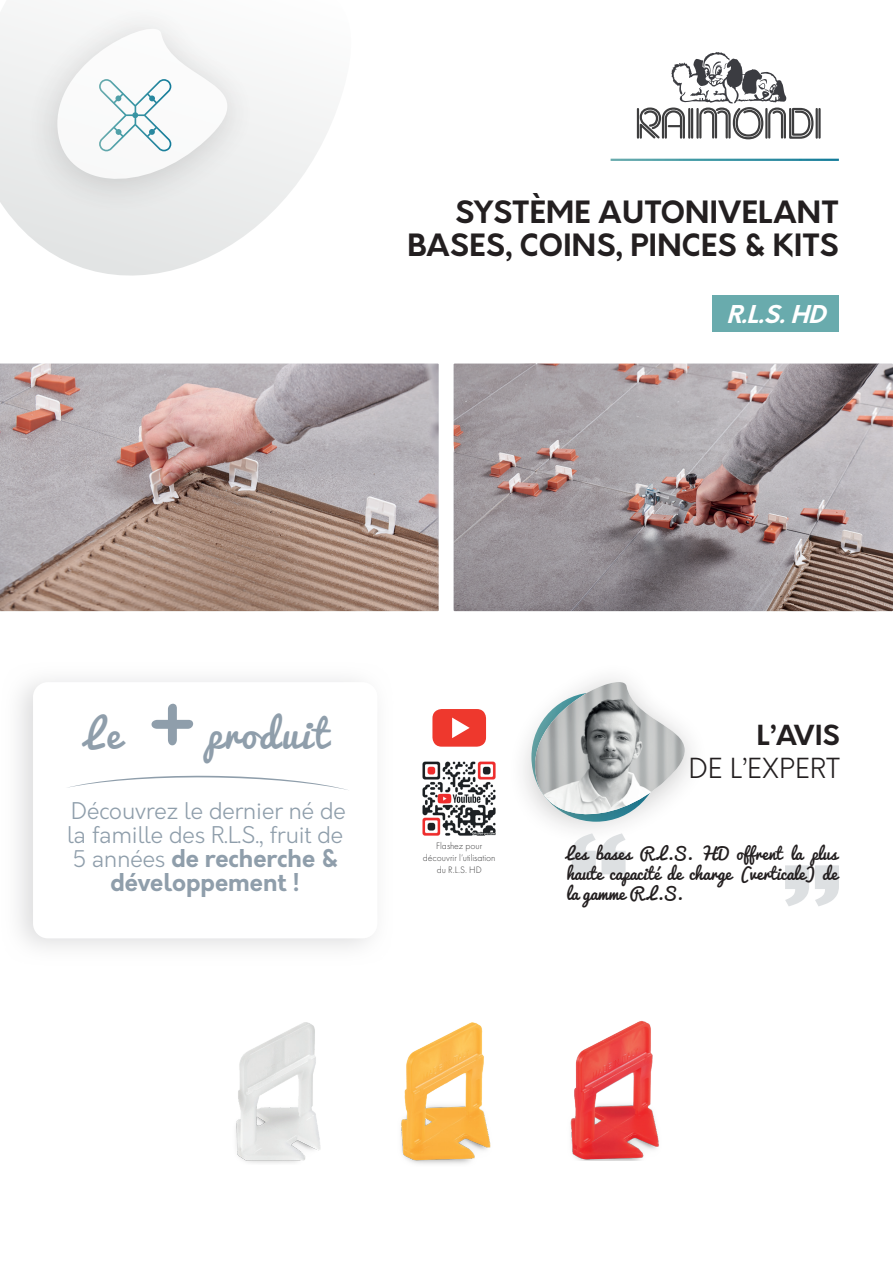
<style>
.page{position:relative;width:893px;height:1263px;background:#fff}
.page>*{position:absolute;margin:0;border:0;box-sizing:border-box;transform-origin:0 0}
.t1{font:95.25px "Pacifico";color:#8f9eab}
.t2{font:38.1px "Pacifico";letter-spacing:.05em;color:#8f9eab}
.t3{font:700 30px/33px "Orkney";letter-spacing:.01em;color:#231f20;text-align:right}
.t4{font:300 27px "Orkney";letter-spacing:.01em;color:#231f20}
.t5{font:700 27px "Orkney";color:#231f20}
.t6{font:700 24px/24px "Orkney";color:#8f9eab;text-align:center}
.t7{font:italic 700 24px "Orkney";color:#fff}
.t8{font:300 22.5px/24px "Orkney";color:#8f9eab}
.t9{font:16.5px/19.8px "Pacifico";color:#231f20;text-align:justify}
.t10{font:300 9.75px/12px "Futura PT";color:#3e3e3f;text-align:center}
.s1{font-weight:300;font-size:22.5px}
</style>
<div class="page">
<img style="left:454px;top:364px;width:439px;height:247px">
<img style="left:0;top:364px;width:439px;height:247px">
<div style="left:713px;top:296px;width:126px;height:36px;background:#69abad"></div>
<hr style="left:637px;top:109px;width:2px;height:29px;background:#3e3e3f">
<hr style="left:816px;top:109px;width:2px;height:29px;background:#3e3e3f">
<hr style="left:818px;top:109px;width:3px;height:29px;background:#3e3e3f">
<svg style="left:639px;top:52px;width:175px;height:88px"></svg>
<svg style="left:29px;top:94px;width:306px;height:182px"></svg>
<svg style="left:0;top:14px;width:271px;height:222px;fill:#eff0f0"></svg>
<img style="left:236px;top:1022px;width:85px;height:141px">
<img style="left:401px;top:1022px;width:90px;height:142px">
<img style="left:570px;top:1021px;width:89px;height:139px">
<svg style="left:432px;top:709px;width:42px;height:38px;background:#f0564d"></svg>
<img style="left:422px;top:761px;width:52px;height:75px">
<div style="left:1px;top:661px;width:392px;height:304px;background:linear-gradient(to bottom,#f8f8f8,#f6f6f7)"></div>
<div style="left:33px;top:682px;width:344px;height:256px;background:#fff;border-radius:15px"></div>
<svg style="left:67px;top:775px;width:281px;height:15px"></svg>
<svg style="left:474px;top:679px;width:218px;height:185px"></svg>
<img style="left:535px;top:682px;width:150px;height:149px">
<svg style="left:572px;top:833px;width:54px;height:41px"></svg>
<svg style="left:785px;top:865px;width:54px;height:41px"></svg>
<svg style="left:99px;top:79px;width:72px;height:72px"></svg>
<h3 class="t3" style="left:407px;top:197px;width:433px">SYSTÈME AUTONIVELANT<br>BASES, COINS, PINCES &amp; KITS</h3>
<h3 class="t7" style="left:726px;top:298px;width:109px">R.L.S.HD</h3>
<h2 class="t2" style="left:85px;top:713px;width:36px">Le</h2>
<h1 class="t1" style="left:137px;top:659px;width:71px">+</h1>
<h2 class="t2" style="left:206px;top:713px;width:124px">produit</h2>
<h3 class="t8" style="left:67px;top:799px;width:280px">Découvrez le dernier né de la famille des R.L.S., fruit de</h3>
<h3 class="t6" style="left:72px;top:847px;width:267px"><span class="s1">5 années</span> de recherche &amp; développement !</h3>
<p class="t10" style="left:423px;top:840px;width:74px">Flashez pour découvrir l’utilisation du R.L.S. HD</p>
<h3 class="t5" style="left:757px;top:717px;width:85px">L’AVIS</h3>
<h3 class="t4" style="left:689px;top:751px;width:153px">DE L’EXPERT</h3>
<p class="t9" style="left:566px;top:844px;width:273px">Les bases R.L.S. HD offrent la plus haute capacité de charge (verticale) de la gamme R.L.S.</p>
</div>
